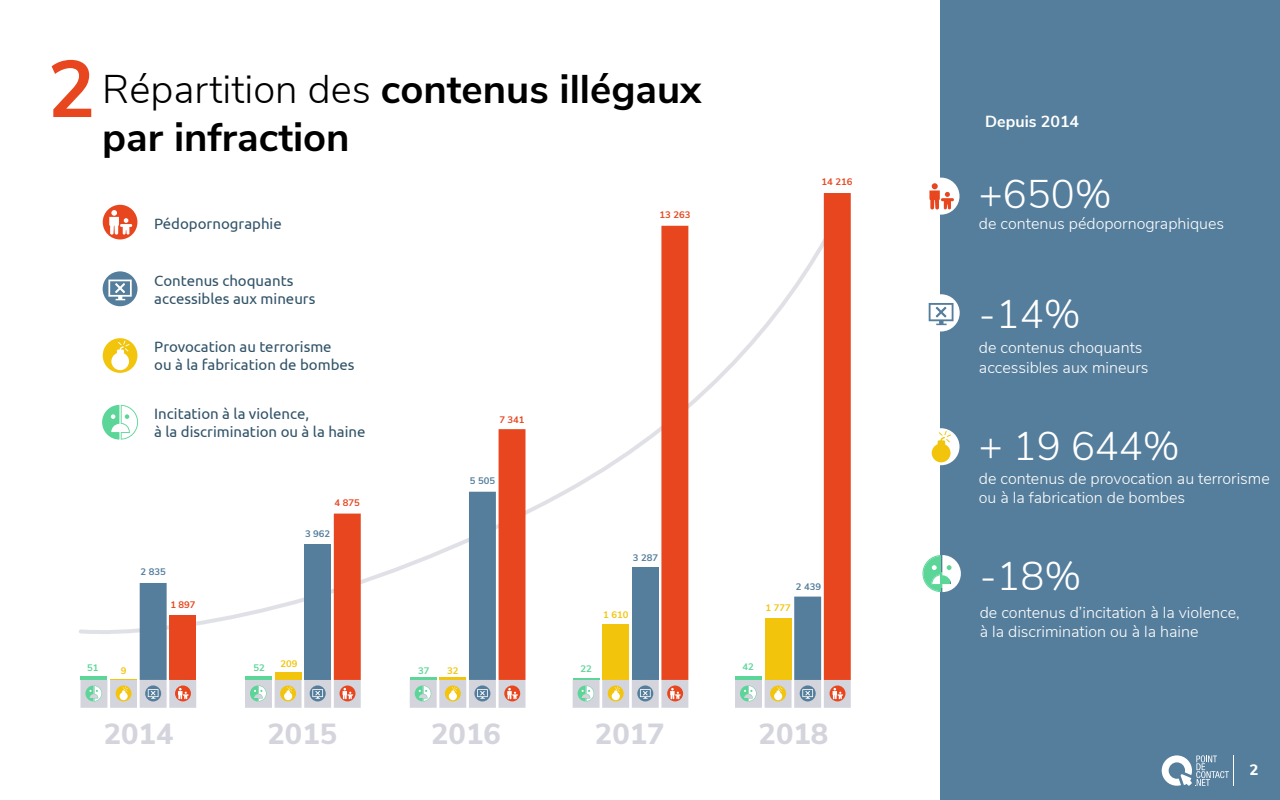
<style>
.page{position:relative;width:1280px;height:800px;background:#fff}
.page>*{position:absolute;margin:0;border:0;box-sizing:border-box;transform-origin:0 0}
.t1{font:700 80px "Nunito Sans";color:#e7461f}
.t2{font:700 40px/48px "Nunito Sans";color:#000}
.t3{font:300 40px "Nunito Sans";color:#fff}
.t4{font:800 29px "Nunito Sans";color:#d4d4dd}
.t5{font:300 16px/19.2px "Nunito Sans";color:#fff}
.t6{font:700 16px "Nunito Sans";color:#fff}
.t7{font:15px/18px "Ubuntu";color:#315368}
.t8{font:800 15px "Nunito Sans";color:#fff}
.t9{font:700 9.5px "Nunito Sans";color:#e7461f}
.t10{font:700 9.5px "Nunito Sans";color:#557e9c}
.t11{font:700 9.5px "Nunito Sans";color:#f2c50c}
.t12{font:700 9.5px "Nunito Sans";color:#5bd698}
.s1{font-weight:300}
</style>
<div class="page">
<div style="left:940px;top:0;width:340px;height:800px;background:#557e9c"></div>
<div style="left:922px;top:178px;width:38px;height:37px;background:#fff;border-radius:50%"></div>
<svg style="left:929px;top:183px;width:25px;height:26px"></svg>
<div style="left:922px;top:294px;width:38px;height:37px;background:#fff;border-radius:50%"></div>
<svg style="left:929px;top:303px;width:25px;height:22px"></svg>
<div style="left:922px;top:428px;width:38px;height:37px;background:#fff;border-radius:50%"></div>
<svg style="left:932px;top:431px;width:19px;height:31px"></svg>
<svg style="left:1162px;top:755px;width:67px;height:31px"></svg>
<hr style="left:1233px;top:755px;width:1px;height:31px;background:#fff">
<svg style="left:922px;top:555px;width:39px;height:37px"></svg>
<svg style="left:79px;top:197px;width:745px;height:437px"></svg>
<div style="left:824px;top:680px;width:27px;height:28px;background:#d4d4dd"></div>
<div style="left:794px;top:680px;width:27px;height:28px;background:#d4d4dd"></div>
<div style="left:765px;top:680px;width:27px;height:28px;background:#d4d4dd"></div>
<div style="left:735px;top:680px;width:27px;height:28px;background:#d4d4dd"></div>
<div style="left:824px;top:193px;width:27px;height:487px;background:#e7461f"></div>
<div style="left:794px;top:597px;width:27px;height:83px;background:#557e9c"></div>
<div style="left:765px;top:619px;width:27px;height:61px;background:#f2c50c"></div>
<hr style="left:735px;top:677px;width:27px;height:3px;background:#5bd698">
<div style="left:661px;top:226px;width:27px;height:454px;background:#e7461f"></div>
<div style="left:632px;top:567px;width:27px;height:113px;background:#557e9c"></div>
<div style="left:602px;top:625px;width:27px;height:55px;background:#f2c50c"></div>
<hr style="left:573px;top:678px;width:27px;height:2px;background:#5bd698">
<div style="left:499px;top:429px;width:27px;height:251px;background:#e7461f"></div>
<div style="left:469px;top:492px;width:27px;height:188px;background:#557e9c"></div>
<hr style="left:439px;top:678px;width:27px;height:2px;background:#f2c50c">
<hr style="left:410px;top:678px;width:27px;height:2px;background:#5bd698">
<div style="left:334px;top:514px;width:27px;height:166px;background:#e7461f"></div>
<div style="left:304px;top:545px;width:27px;height:135px;background:#557e9c"></div>
<div style="left:275px;top:672px;width:27px;height:8px;background:#f2c50c"></div>
<hr style="left:245px;top:676px;width:27px;height:4px;background:#5bd698">
<div style="left:169px;top:616px;width:27px;height:64px;background:#e7461f"></div>
<div style="left:140px;top:583px;width:27px;height:97px;background:#557e9c"></div>
<svg style="left:110px;top:679px;width:27px;height:1px"></svg>
<hr style="left:80px;top:676px;width:27px;height:4px;background:#5bd698">
<svg style="left:830px;top:686px;width:15px;height:15px"></svg>
<svg style="left:833px;top:688px;width:10px;height:11px"></svg>
<svg style="left:800px;top:685px;width:16px;height:16px"></svg>
<svg style="left:802px;top:689px;width:11px;height:10px"></svg>
<svg style="left:770px;top:686px;width:16px;height:15px"></svg>
<svg style="left:774px;top:687px;width:8px;height:13px"></svg>
<svg style="left:740px;top:686px;width:17px;height:15px"></svg>
<div style="left:661px;top:680px;width:27px;height:28px;background:#d4d4dd"></div>
<div style="left:632px;top:680px;width:27px;height:28px;background:#d4d4dd"></div>
<div style="left:602px;top:680px;width:27px;height:28px;background:#d4d4dd"></div>
<div style="left:573px;top:680px;width:27px;height:28px;background:#d4d4dd"></div>
<svg style="left:667px;top:686px;width:16px;height:15px"></svg>
<svg style="left:670px;top:688px;width:11px;height:11px"></svg>
<svg style="left:637px;top:685px;width:16px;height:16px"></svg>
<svg style="left:640px;top:689px;width:11px;height:10px"></svg>
<div style="left:608px;top:686px;width:16px;height:15px;background:#f2c50c;border-radius:50%"></div>
<svg style="left:612px;top:687px;width:8px;height:13px"></svg>
<svg style="left:578px;top:686px;width:16px;height:15px"></svg>
<div style="left:499px;top:680px;width:27px;height:28px;background:#d4d4dd"></div>
<div style="left:469px;top:680px;width:27px;height:28px;background:#d4d4dd"></div>
<div style="left:439px;top:680px;width:27px;height:28px;background:#d4d4dd"></div>
<div style="left:410px;top:680px;width:27px;height:28px;background:#d4d4dd"></div>
<svg style="left:504px;top:686px;width:16px;height:15px"></svg>
<svg style="left:507px;top:688px;width:11px;height:11px"></svg>
<svg style="left:474px;top:685px;width:16px;height:16px"></svg>
<svg style="left:477px;top:689px;width:11px;height:10px"></svg>
<div style="left:445px;top:686px;width:16px;height:15px;background:#f2c50c;border-radius:50%"></div>
<svg style="left:449px;top:687px;width:8px;height:13px"></svg>
<svg style="left:415px;top:686px;width:16px;height:15px"></svg>
<div style="left:334px;top:680px;width:27px;height:28px;background:#d4d4dd"></div>
<div style="left:304px;top:680px;width:27px;height:28px;background:#d4d4dd"></div>
<div style="left:275px;top:680px;width:27px;height:28px;background:#d4d4dd"></div>
<div style="left:245px;top:680px;width:27px;height:28px;background:#d4d4dd"></div>
<svg style="left:340px;top:686px;width:15px;height:15px"></svg>
<svg style="left:343px;top:688px;width:10px;height:11px"></svg>
<svg style="left:310px;top:685px;width:16px;height:16px"></svg>
<svg style="left:312px;top:689px;width:11px;height:10px"></svg>
<svg style="left:280px;top:686px;width:16px;height:15px"></svg>
<svg style="left:284px;top:687px;width:8px;height:13px"></svg>
<svg style="left:250px;top:686px;width:16px;height:15px"></svg>
<div style="left:169px;top:680px;width:27px;height:28px;background:#d4d4dd"></div>
<div style="left:140px;top:680px;width:27px;height:28px;background:#d4d4dd"></div>
<div style="left:110px;top:680px;width:27px;height:28px;background:#d4d4dd"></div>
<div style="left:80px;top:680px;width:27px;height:28px;background:#d4d4dd"></div>
<svg style="left:175px;top:686px;width:16px;height:15px"></svg>
<svg style="left:178px;top:688px;width:11px;height:11px"></svg>
<svg style="left:145px;top:685px;width:16px;height:16px"></svg>
<svg style="left:148px;top:689px;width:11px;height:10px"></svg>
<svg style="left:116px;top:686px;width:16px;height:15px"></svg>
<svg style="left:120px;top:687px;width:8px;height:13px"></svg>
<svg style="left:85px;top:686px;width:17px;height:15px"></svg>
<h1 class="t1" style="left:47px;top:31px;width:50px">2</h1>
<h2 class="t2" style="left:102px;top:63px;width:601px"><span class="s1">Répartition des</span> contenus illégaux par infraction</h2>
<p class="t7" style="left:154px;top:214px;width:129px">Pédopornographie</p>
<p class="t9" style="left:659px;top:207px;width:32px">13 263</p>
<p class="t9" style="left:822px;top:174px;width:32px">14 216</p>
<p class="t7" style="left:154px;top:271px;width:163px">Contenus choquants accessibles aux mineurs</p>
<p class="t7" style="left:154px;top:337px;width:202px">Provocation au terrorisme<br>ou à la fabrication de bombes</p>
<p class="t7" style="left:154px;top:404px;width:213px">Incitation à la violence,<br>à la discrimination ou à la haine</p>
<p class="t10" style="left:141px;top:565px;width:27px">2 835</p>
<p class="t9" style="left:170px;top:598px;width:27px">1 897</p>
<p class="t12" style="left:87px;top:661px;width:13px">51</p>
<p class="t11" style="left:121px;top:664px;width:7px">9</p>
<p class="t9" style="left:335px;top:496px;width:27px">4 875</p>
<p class="t10" style="left:305px;top:527px;width:27px">3 962</p>
<p class="t12" style="left:253px;top:661px;width:13px">52</p>
<p class="t11" style="left:281px;top:656px;width:19px">209</p>
<p class="t9" style="left:499px;top:413px;width:27px">7 341</p>
<p class="t10" style="left:470px;top:473px;width:27px">5 505</p>
<p class="t12" style="left:418px;top:663px;width:13px">37</p>
<p class="t11" style="left:447px;top:663px;width:13px">32</p>
<p class="t10" style="left:633px;top:550px;width:27px">3 287</p>
<p class="t11" style="left:603px;top:608px;width:27px">1 610</p>
<p class="t10" style="left:796px;top:579px;width:27px">2 439</p>
<p class="t11" style="left:766px;top:600px;width:27px">1 777</p>
<p class="t12" style="left:580px;top:662px;width:13px">22</p>
<p class="t12" style="left:742px;top:660px;width:13px">42</p>
<h3 class="t4" style="left:104px;top:713px;width:71px">2014</h3>
<h3 class="t4" style="left:268px;top:713px;width:71px">2015</h3>
<h3 class="t4" style="left:431px;top:713px;width:71px">2016</h3>
<h3 class="t4" style="left:595px;top:713px;width:71px">2017</h3>
<h3 class="t4" style="left:759px;top:713px;width:71px">2018</h3>
<p class="t6" style="left:985px;top:110px;width:96px">Depuis 2014</p>
<h2 class="t3" style="left:979px;top:165px;width:134px">+650%</h2>
<p class="t5" style="left:979px;top:213px;width:247px">de contenus pédopornographiques</p>
<h2 class="t3" style="left:979px;top:285px;width:103px">-14%</h2>
<p class="t5" style="left:979px;top:337px;width:171px">de contenus choquants accessibles aux mineurs</p>
<h2 class="t3" style="left:979px;top:417px;width:203px">+ 19 644%</h2>
<p class="t5" style="left:979px;top:467px;width:292px">de contenus de provocation au terrorisme ou à la fabrication de bombes</p>
<h2 class="t3" style="left:980px;top:547px;width:103px">-18%</h2>
<p class="t5" style="left:980px;top:602px;width:261px">de contenus d’incitation à la violence, à la discrimination ou à la haine</p>
<p class="t8" style="left:1250px;top:759px;width:11px">2</p>
</div>
